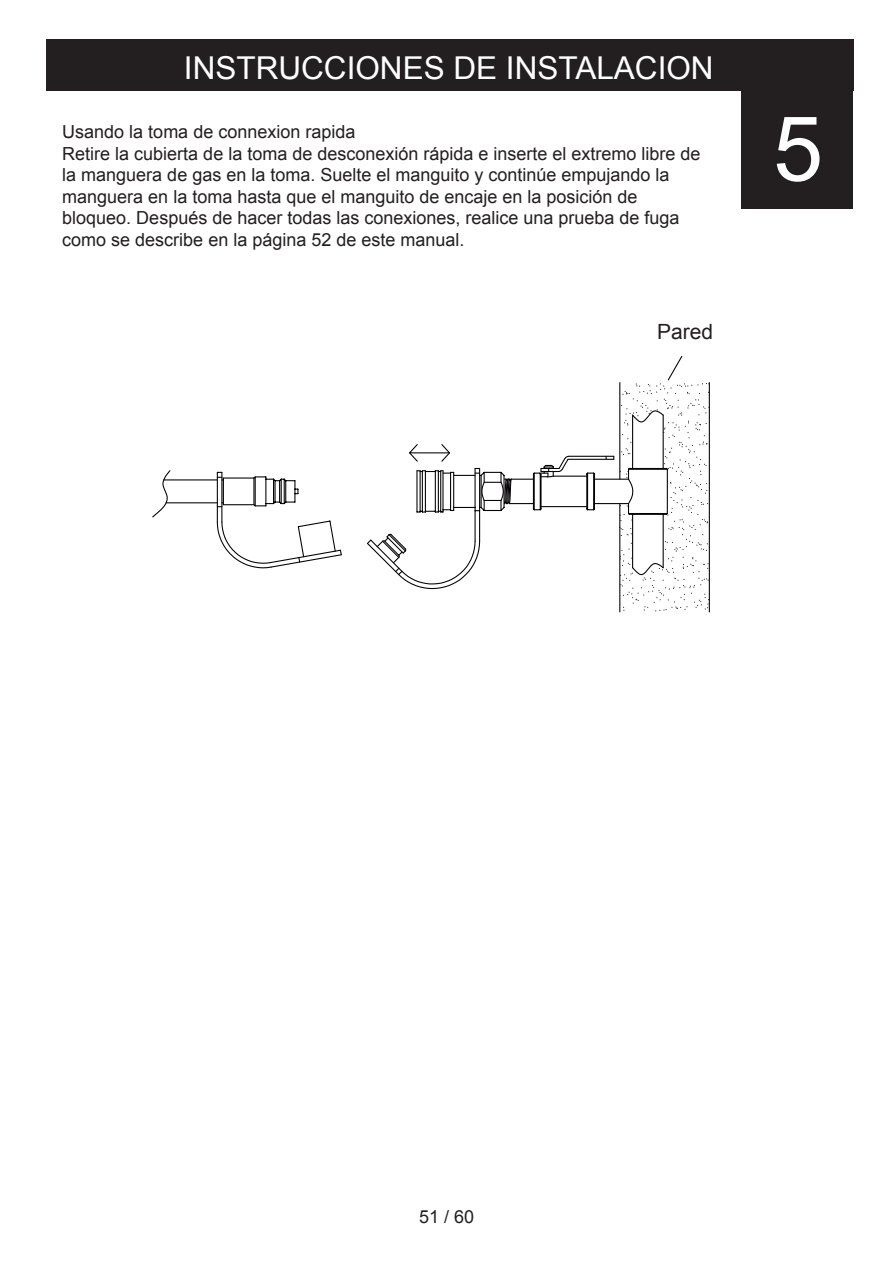
<style>
.page{position:relative;width:893px;height:1263px;background:#fff}
.page>*{position:absolute;margin:0;border:0;box-sizing:border-box;transform-origin:0 0}
.t1{font:90px "Arial";color:#fff}
.t2{font:31.5px "Arial";color:#fff}
.t3{font:21px "Arial";color:#231f20}
.t4{font:18px/21.6px "Arial";color:#231f20}
</style>
<div class="page">
<div style="left:46px;top:39px;width:807px;height:52px;background:#231f20"></div>
<div style="left:741px;top:82px;width:112px;height:127px;background:#231f20"></div>
<svg style="left:171px;top:455px;width:448px;height:113px"></svg>
<svg style="left:252px;top:474px;width:5px;height:33px"></svg>
<svg style="left:223px;top:478px;width:1px;height:27px"></svg>
<hr style="left:221px;top:472px;width:1px;height:50px;background:#050305">
<hr style="left:217px;top:472px;width:1px;height:50px;background:#050305">
<svg style="left:216px;top:521px;width:56px;height:48px"></svg>
<svg style="left:563px;top:455px;width:7px;height:5px"></svg>
<svg style="left:381px;top:533px;width:100px;height:57px"></svg>
<svg style="left:481px;top:481px;width:5px;height:21px"></svg>
<svg style="left:500px;top:478px;width:12px;height:27px"></svg>
<svg style="left:539px;top:468px;width:25px;height:10px"></svg>
<hr style="left:709px;top:383px;width:1px;height:229px;background:#050305">
<svg style="left:619px;top:355px;width:90px;height:257px"></svg>
<svg style="left:152px;top:470px;width:19px;height:48px"></svg>
<svg style="left:407px;top:444px;width:44px;height:19px"></svg>
<h2 class="t2" style="left:184px;top:47px;width:531px">INSTRUCCIONES DE INSTALACION</h2>
<p class="t4" style="left:62px;top:121px;width:640px">Usando la toma de connexion rapida<br>Retire la cubierta de la toma de desconexión rápida e inserte el extremo libre de la manguera de gas en la toma. Suelte el manguito y continúe empujando la manguera en la toma hasta que el manguito de encaje en la posición de bloqueo. Después de hacer todas las conexiones, realice una prueba de fuga como se describe en la página 52 de este manual.</p>
<p class="t3" style="left:657px;top:318px;width:58px">Pared</p>
<h1 class="t1" style="left:773px;top:90px;width:52px">5</h1>
<p class="t4" style="left:419px;top:1206px;width:57px">51 / 60</p>
</div>
